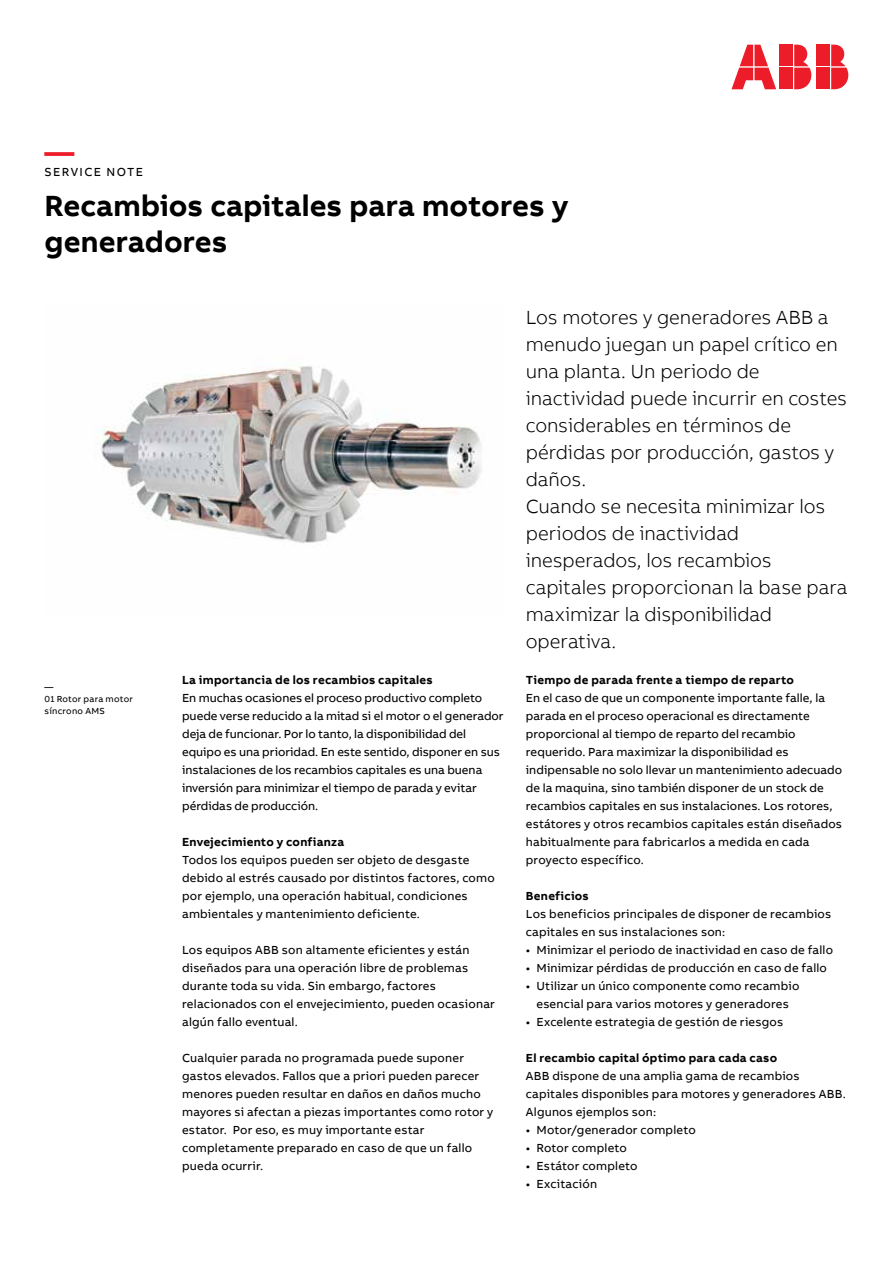
<style>
.page{position:relative;width:893px;height:1263px;background:#fff}
.page>*{position:absolute;margin:0;border:0;box-sizing:border-box;transform-origin:0 0}
.t1{font:700 30px/36px "AB Bvoice";color:#000}
.t2{font:700 30px "AB Bvoice";color:#ed1c29}
.t3{font:300 19.5px/27px "AB Bvoice";letter-spacing:-.005em;color:#000}
.t4{font:12px/18px "AB Bvoice";letter-spacing:.015em;color:#000}
.t5{font:12px/18px "AB Bvoice";letter-spacing:-.005em;color:#000}
.t6{font:700 12px "AB Bvoice";letter-spacing:.02em;color:#000}
.t7{font:12px "AB Bvoice";letter-spacing:.12em;color:#000}
.t8{font:9px/12px "AB Bvoice";letter-spacing:.025em;color:#000}
</style>
<div class="page">
<div style="left:817px;top:45px;width:13px;height:21px;background:#ed1c29"></div>
<div style="left:817px;top:68px;width:13px;height:21px;background:#ed1c29"></div>
<svg style="left:831px;top:45px;width:17px;height:44px"></svg>
<svg style="left:731px;top:45px;width:45px;height:44px"></svg>
<div style="left:780px;top:45px;width:13px;height:21px;background:#ed1c29"></div>
<div style="left:780px;top:68px;width:13px;height:21px;background:#ed1c29"></div>
<svg style="left:794px;top:45px;width:17px;height:44px"></svg>
<img style="left:96px;top:366px;width:386px;height:178px">
<h1 class="t2" style="left:45px;top:132px;width:31px">—</h1>
<p class="t7" style="left:45px;top:165px;width:100px">SERVICE NOTE</p>
<h1 class="t1" style="left:45px;top:188px;width:525px">Recambios capitales para motores y generadores</h1>
<p class="t8" style="left:45px;top:681px;width:90px">—<br>01 Rotor para motor síncrono AMS</p>
<p class="t6" style="left:182px;top:672px;width:252px">La importancia de los recambios capitales</p>
<p class="t5" style="left:182px;top:689px;width:323px">En muchas ocasiones el proceso productivo completo puede verse reducido a la mitad si el motor o el generador deja de funcionar. Por lo tanto, la disponibilidad del equipo es una prioridad. En este sentido, disponer en sus instalaciones de los recambios capitales es una buena inversión para minimizar el tiempo de parada y evitar pérdidas de producción.</p>
<p class="t6" style="left:182px;top:834px;width:164px">Envejecimiento y confianza</p>
<p class="t4" style="left:182px;top:851px;width:314px">Todos los equipos pueden ser objeto de desgaste debido al estrés causado por distintos factores, como por ejemplo, una operación habitual, condiciones ambientales y mantenimiento deficiente.</p>
<p class="t4" style="left:182px;top:941px;width:314px">Los equipos ABB son altamente eficientes y están diseñados para una operación libre de problemas durante toda su vida. Sin embargo, factores relacionados con el envejecimiento, pueden ocasionar algún fallo eventual.</p>
<p class="t4" style="left:182px;top:1049px;width:313px">Cualquier parada no programada puede suponer gastos elevados. Fallos que a priori pueden parecer menores pueden resultar en daños en daños mucho mayores si afectan a piezas importantes como rotor y estator. Por eso, es muy importante estar completamente preparado en caso de que un fallo pueda ocurrir.</p>
<p class="t3" style="left:526px;top:304px;width:323px">Los motores y generadores ABB a menudo juegan un papel crítico en una planta. Un periodo de inactividad puede incurrir en costes considerables en términos de pérdidas por producción, gastos y daños.<br>Cuando se necesita minimizar los periodos de inactividad inesperados, los recambios capitales proporcionan la base para maximizar la disponibilidad operativa.</p>
<p class="t6" style="left:526px;top:672px;width:270px">Tiempo de parada frente a tiempo de reparto</p>
<p class="t4" style="left:526px;top:689px;width:318px">En el caso de que un componente importante falle, la parada en el proceso operacional es directamente proporcional al tiempo de reparto del recambio requerido. Para maximizar la disponibilidad es indipensable no solo llevar un mantenimiento adecuado de la maquina, sino también disponer de un stock de recambios capitales en sus instalaciones. Los rotores, estátores y otros recambios capitales están diseñados habitualmente para fabricarlos a medida en cada proyecto específico.</p>
<p class="t6" style="left:526px;top:888px;width:64px">Beneficios</p>
<p class="t4" style="left:526px;top:905px;width:307px">Los beneficios principales de disponer de recambios capitales en sus instalaciones son:</p>
<p class="t4" style="left:526px;top:941px;width:309px">• Minimizar el periodo de inactividad en caso de fallo</p>
<p class="t4" style="left:526px;top:959px;width:303px">• Minimizar pérdidas de producción en caso de fallo</p>
<p class="t4" style="left:526px;top:977px;width:275px;text-align:center">• Utilizar un único componente como recambio esencial para varios motores y generadores</p>
<p class="t4" style="left:526px;top:1013px;width:259px">• Excelente estrategia de gestión de riesgos</p>
<p class="t6" style="left:526px;top:1050px;width:253px">El recambio capital óptimo para cada caso</p>
<p class="t4" style="left:526px;top:1067px;width:321px">ABB dispone de una amplia gama de recambios capitales disponibles para motores y generadores ABB.<br>Algunos ejemplos son:</p>
<p class="t4" style="left:526px;top:1121px;width:171px">• Motor/generador completo</p>
<p class="t4" style="left:526px;top:1139px;width:103px">• Rotor completo</p>
<p class="t4" style="left:526px;top:1157px;width:113px">• Estátor completo</p>
<p class="t4" style="left:526px;top:1175px;width:73px">• Excitación</p>
</div>
